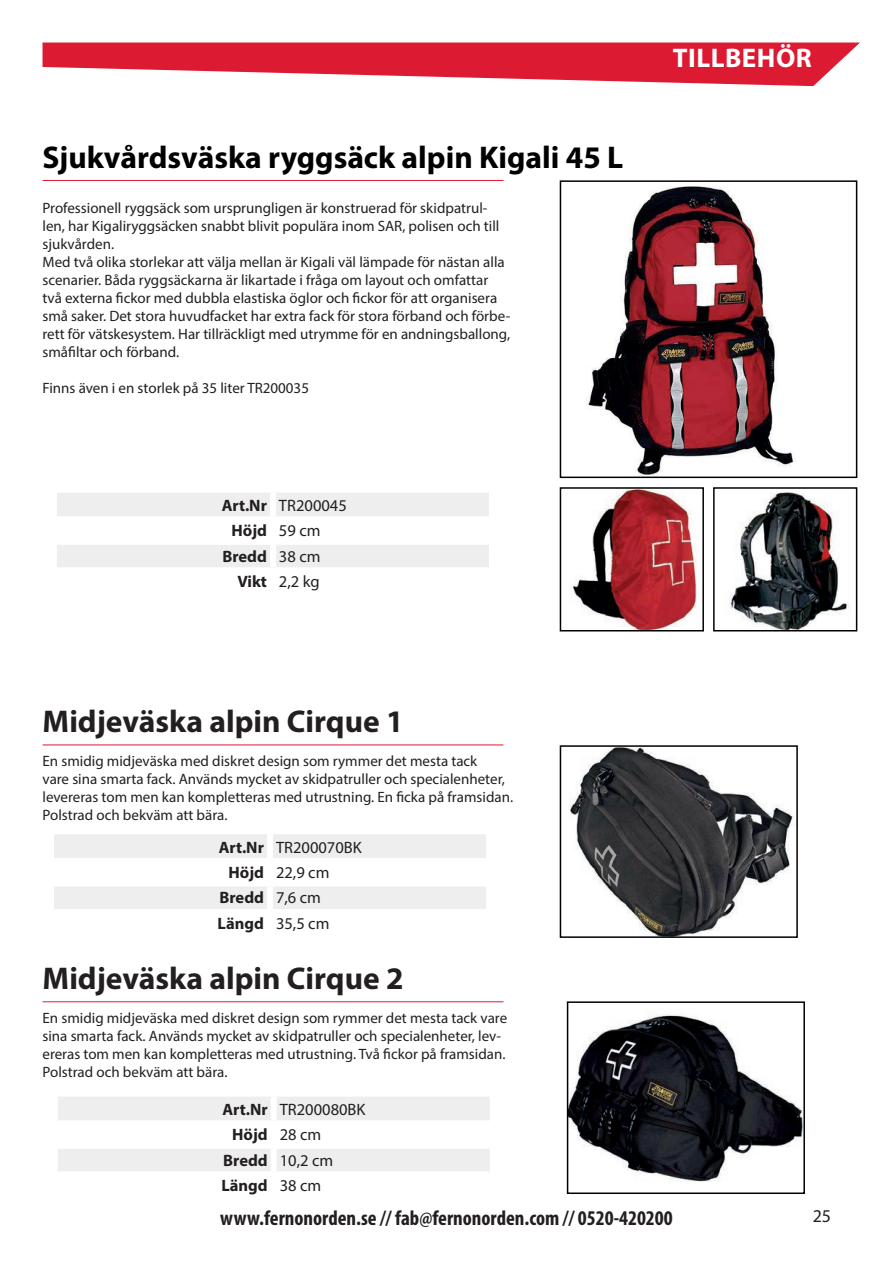
<style>
.page{position:relative;width:893px;height:1263px;background:#fff}
.page>*{position:absolute;margin:0;border:0;box-sizing:border-box;transform-origin:0 0}
.t1{font:700 31.5px "Myriad Pro";color:#231f20}
.t2{font:700 31.5px "Myriad Pro";color:#000}
.t3{font:700 27px "Myriad Pro";letter-spacing:.02em;color:#fff}
.t4{font:700 condensed 21px "Myriad Pro";color:#231f20}
.t5{font:18px "Myriad Pro";color:#231f20}
.t6{font:16.5px "Myriad Pro";color:#231f20}
.t7{font:700 16.5px "Myriad Pro";color:#231f20}
.t8{font:15px/18px "Myriad Pro";color:#231f20}
.s1{font-weight:700}
.s2{font-weight:400}
</style>
<div class="page">
<svg style="left:43px;top:43px;width:817px;height:43px"></svg>
<hr style="left:43px;top:180px;width:460px;height:1px;background:#dc1a32">
<img style="left:586px;top:186px;width:209px;height:289px">
<div style="left:560px;top:180px;width:297px;height:298px;border:2px solid #000"></div>
<img style="left:571px;top:490px;width:126px;height:138px">
<div style="left:560px;top:487px;width:144px;height:144px;border:2px solid #000"></div>
<img style="left:729px;top:492px;width:122px;height:136px">
<div style="left:713px;top:487px;width:144px;height:144px;border:2px solid #000"></div>
<hr style="left:43px;top:744px;width:460px;height:1px;background:#dc1a32">
<svg style="left:57px;top:493px;width:432px;height:74px"></svg>
<div style="left:270px;top:493px;width:6px;height:23px;background:#fff"></div>
<div style="left:270px;top:519px;width:6px;height:23px;background:#fff"></div>
<div style="left:270px;top:545px;width:6px;height:22px;background:#fff"></div>
<hr style="left:57px;top:516px;width:216px;height:3px;background:#fff">
<hr style="left:273px;top:516px;width:216px;height:3px;background:#fff">
<hr style="left:57px;top:542px;width:216px;height:3px;background:#fff">
<hr style="left:273px;top:542px;width:216px;height:3px;background:#fff">
<img style="left:570px;top:748px;width:225px;height:187px">
<div style="left:560px;top:745px;width:238px;height:193px;border:2px solid #000"></div>
<img style="left:570px;top:1014px;width:232px;height:168px">
<div style="left:567px;top:1001px;width:238px;height:193px;border:2px solid #000"></div>
<hr style="left:43px;top:1001px;width:460px;height:1px;background:#dc1a32">
<svg style="left:54px;top:834px;width:432px;height:75px"></svg>
<div style="left:267px;top:834px;width:6px;height:24px;background:#fff"></div>
<div style="left:267px;top:861px;width:6px;height:22px;background:#fff"></div>
<div style="left:267px;top:886px;width:6px;height:23px;background:#fff"></div>
<hr style="left:54px;top:858px;width:216px;height:3px;background:#fff">
<hr style="left:270px;top:858px;width:216px;height:3px;background:#fff">
<hr style="left:54px;top:883px;width:216px;height:3px;background:#fff">
<hr style="left:270px;top:883px;width:216px;height:3px;background:#fff">
<svg style="left:58px;top:1097px;width:432px;height:74px"></svg>
<div style="left:271px;top:1096px;width:6px;height:24px;background:#fff"></div>
<div style="left:271px;top:1123px;width:6px;height:23px;background:#fff"></div>
<div style="left:271px;top:1149px;width:6px;height:22px;background:#fff"></div>
<hr style="left:58px;top:1120px;width:216px;height:3px;background:#fff">
<hr style="left:274px;top:1120px;width:216px;height:3px;background:#fff">
<hr style="left:58px;top:1146px;width:216px;height:3px;background:#fff">
<hr style="left:274px;top:1146px;width:216px;height:3px;background:#fff">
<h1 class="t2" style="left:43px;top:137px;width:582px">Sjukvårdsväska ryggsäck alpin Kigali 45 L</h1>
<p class="t8" style="left:43px;top:199px;width:469px">Professionell ryggsäck som ursprungligen är konstruerad för skidpatrul&shy;len, har Kigaliryggsäcken snabbt blivit populära inom SAR, polisen och till sjukvården.<br>Med två olika storlekar att välja mellan är Kigali väl lämpade för nästan alla scenarier. Båda ryggsäckarna är likartade i fråga om layout och omfattar två externa fickor med dubbla elastiska öglor och fickor för att organisera små saker. Det stora huvudfacket har extra fack för stora förband och förbe&shy;rett för vätskesystem. Har tillräckligt med utrymme för en andningsballong, småfiltar och förband.</p>
<p class="t8" style="left:43px;top:379px;width:268px">Finns även i en storlek på 35 liter TR200035</p>
<p class="t6" style="left:222px;top:495px;width:127px"><span class="s1">Art.Nr</span> TR200045</p>
<p class="t7" style="left:232px;top:520px;width:91px">Höjd <span class="s2">59 cm</span></p>
<p class="t7" style="left:222px;top:545px;width:100px">Bredd <span class="s2">38 cm</span></p>
<p class="t6" style="left:237px;top:571px;width:84px"><span class="s1">Vikt</span> 2,2 kg</p>
<h1 class="t1" style="left:43px;top:701px;width:362px">Midjeväska alpin Cirque 1</h1>
<p class="t8" style="left:43px;top:751px;width:472px">En smidig midjeväska med diskret design som rymmer det mesta tack<br>vare sina smarta fack. Används mycket av skidpatruller och specialenheter, levereras tom men kan kompletteras med utrustning. En ficka på framsidan.<br>Polstrad och bekväm att bära.</p>
<p class="t6" style="left:219px;top:837px;width:145px"><span class="s1">Art.Nr</span> TR200070BK</p>
<p class="t6" style="left:229px;top:862px;width:102px"><span class="s1">Höjd</span> 22,9 cm</p>
<p class="t7" style="left:220px;top:887px;width:103px">Bredd <span class="s2">7,6 cm</span></p>
<p class="t6" style="left:218px;top:913px;width:113px"><span class="s1">Längd</span> 35,5 cm</p>
<h1 class="t1" style="left:43px;top:958px;width:362px">Midjeväska alpin Cirque 2</h1>
<p class="t8" style="left:43px;top:1008px;width:466px">En smidig midjeväska med diskret design som rymmer det mesta tack vare sina smarta fack. Används mycket av skidpatruller och specialenheter, lev&shy;ereras tom men kan kompletteras med utrustning. Två fickor på framsidan.<br>Polstrad och bekväm att bära.</p>
<p class="t6" style="left:222px;top:1099px;width:145px"><span class="s1">Art.Nr</span> TR200080BK</p>
<p class="t7" style="left:232px;top:1124px;width:91px">Höjd <span class="s2">28 cm</span></p>
<p class="t6" style="left:223px;top:1150px;width:111px"><span class="s1">Bredd</span> 10,2 cm</p>
<p class="t7" style="left:221px;top:1175px;width:101px">Längd <span class="s2">38 cm</span></p>
<h2 class="t3" style="left:673px;top:40px;width:141px">TILLBEHÖR</h2>
<h3 class="t4" style="left:220px;top:1204px;width:454px">www.fernonorden.se // fab@fernonorden.com // 0520-420200</h3>
<p class="t5" style="left:813px;top:1205px;width:20px">25</p>
</div>
